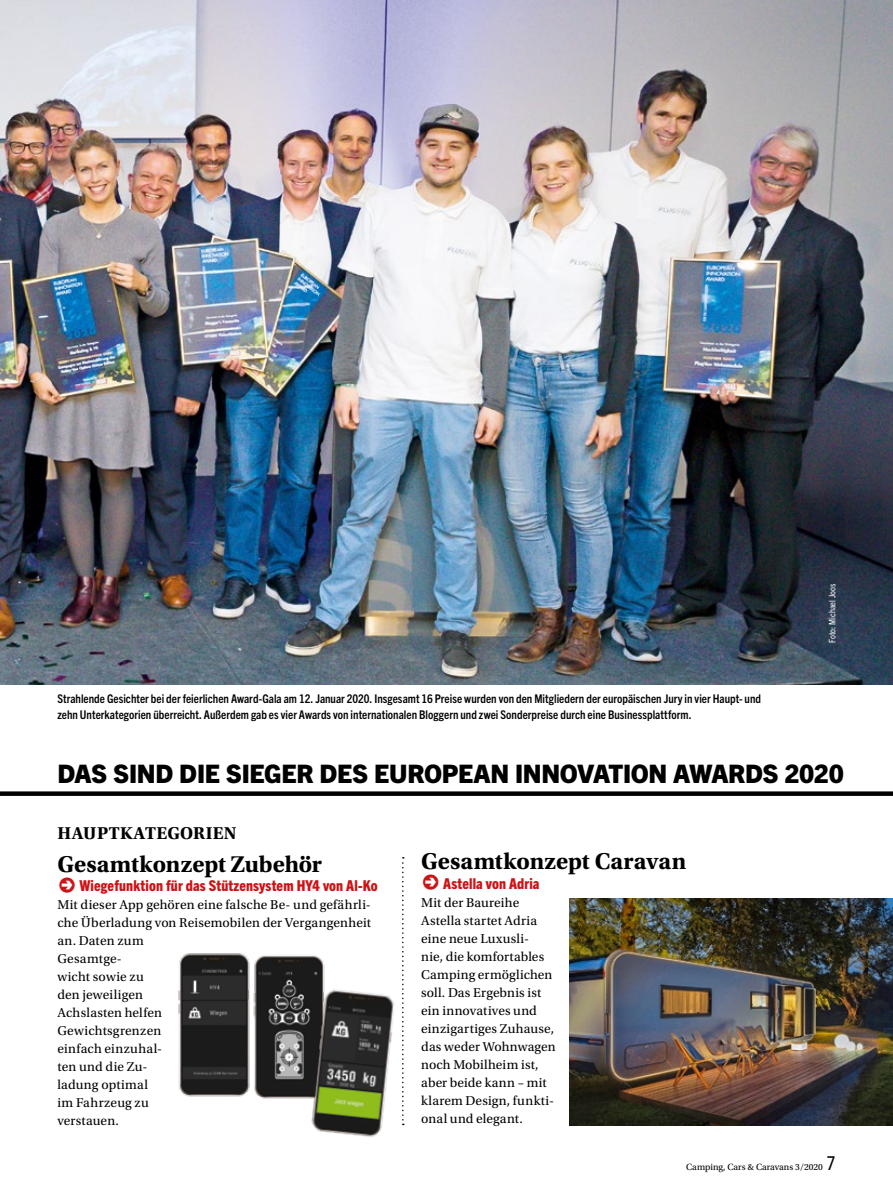
<style>
.page{position:relative;width:893px;height:1191px;background:#fff}
.page>*{position:absolute;margin:0;border:0;box-sizing:border-box;transform-origin:0 0}
.t1{font:800 25.5px "Trade Gothic Next LT Pro";letter-spacing:-.01em;color:#000}
.t2{font:700 24px "Utopia Std";color:#000}
.t3{font:700 18px "Utopia Std";letter-spacing:.02em;color:#000}
.t4{font:800 condensed 15px "Trade Gothic Next LT Pro";letter-spacing:.01em;color:#cd1316}
.t5{font:13.5px/18px "Utopia Std";letter-spacing:.01em;color:#000}
.t6{font:700 condensed 12px/16.5px "Trade Gothic Next LT Pro";color:#000}
.t7{font:9.45px "Utopia Std";color:#000}
.t8{font:condensed 9px "Trade Gothic Next LT Pro";letter-spacing:.01em;color:#fff}
.s1{font-family:"Trade Gothic Next LT Pro";font-stretch:condensed;font-size:19.2px}
</style>
<div class="page">
<img style="left:0;top:0;width:893px;height:685px">
<img style="left:253px;top:955px;width:72px;height:144px">
<img style="left:309px;top:986px;width:96px;height:151px">
<img style="left:178px;top:953px;width:72px;height:144px">
<div style="left:0;top:791px;width:893px;height:5px;background:#000"></div>
<svg style="left:402px;top:857px;width:2px;height:268px"></svg>
<img style="left:569px;top:898px;width:324px;height:227px">
<p class="t6" style="left:57px;top:689px;width:705px">Strahlende Gesichter bei der feierlichen Award-Gala am 12. Januar 2020. Insgesamt 16 Preise wurden von den Mitgliedern der europäischen Jury in vier Haupt- und zehn Unterkategorien überreicht. Außerdem gab es vier Awards von internationalen Bloggern und zwei Sonderpreise durch eine Businessplattform.</p>
<p class="t8" style="left:826px;top:643px;width:61px;rotate:-90deg">Foto: Michael Joos</p>
<h1 class="t1" style="left:57px;top:756px;width:788px">DAS SIND DIE SIEGER DES EUROPEAN INNOVATION AWARDS 2020</h1>
<h3 class="t3" style="left:57px;top:823px;width:181px">HAUPTKATEGORIEN</h3>
<h2 class="t2" style="left:57px;top:850px;width:266px">Gesamtkonzept Zubehör</h2>
<p class="t4" style="left:57px;top:875px;width:322px">➲ Wiegefunktion für das Stützensystem HY4 von Al-Ko</p>
<p class="t5" style="left:57px;top:896px;width:315px">Mit dieser App gehören eine falsche Be- und gefährli&shy;che Überladung von Reisemobilen der Vergangenheit an. Daten zum<br>Gesamtge-<br>wicht sowie zu<br>den jeweiligen<br>Achslasten helfen<br>Gewichtsgrenzen<br>einfach einzuhal-<br>ten und die Zu-<br>ladung optimal<br>im Fahrzeug zu<br>verstauen.</p>
<h2 class="t2" style="left:421px;top:847px;width:266px">Gesamtkonzept Caravan</h2>
<p class="t4" style="left:421px;top:873px;width:120px">➲ Astella von Adria</p>
<p class="t5" style="left:421px;top:893px;width:136px">Mit der Baureihe<br>Astella startet Adria eine neue Luxusli-<br>nie, die komfortables<br>Camping ermöglichen soll. Das Ergebnis ist ein innovatives und einzigartiges Zuhause, das weder Wohnwagen noch Mobilheim ist, aber beide kann – mit klarem Design, funkti&shy;onal und elegant.</p>
<p class="t7" style="left:686px;top:1161px;width:151px">Camping, Cars &amp; Caravans 3/2020 <span class="s1">7</span></p>
</div>
